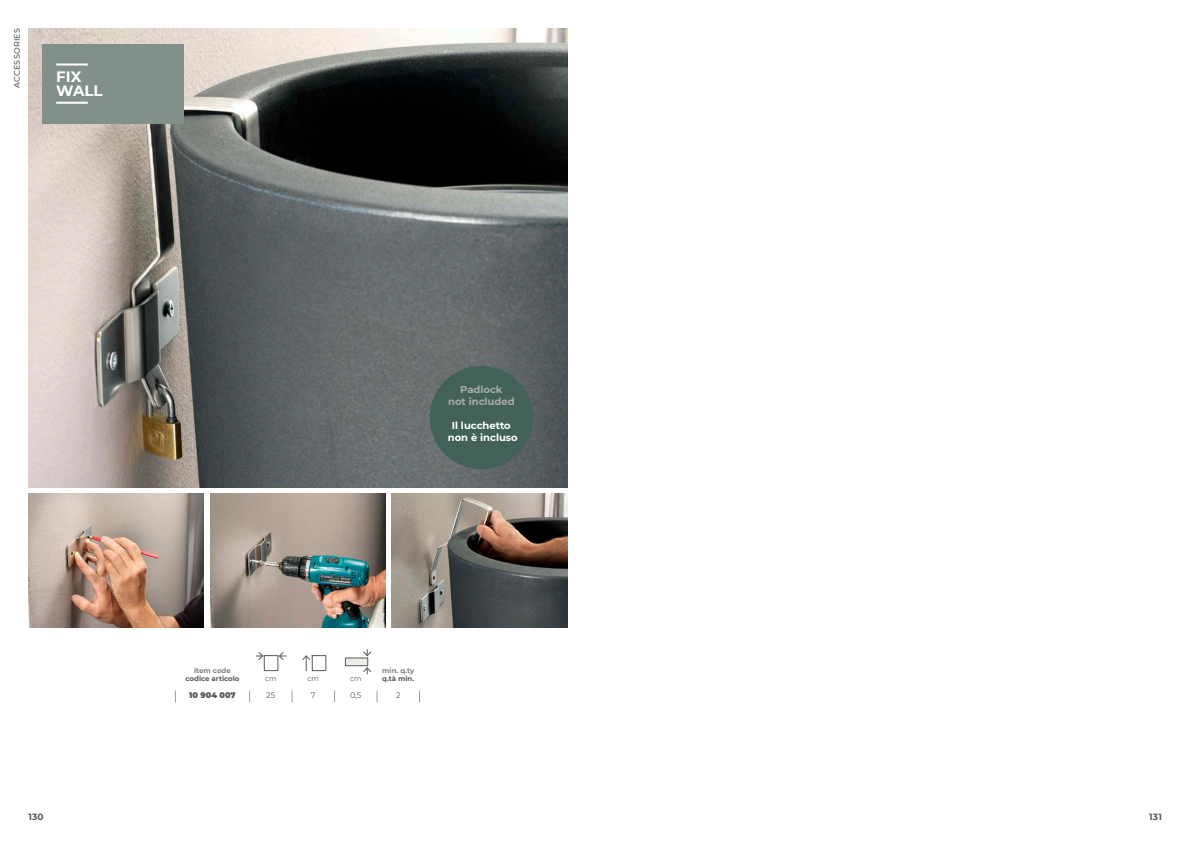
<style>
.page{position:relative;width:1191px;height:842px;background:#fff}
.page>*{position:absolute;margin:0;border:0;box-sizing:border-box;transform-origin:0 0}
.t1{font:700 15px "Montserrat";color:#fff}
.t2{font:700 10px "Montserrat";color:#fff}
.t3{font:700 10px "Montserrat";color:#ababaa}
.t4{font:700 9px "Montserrat";letter-spacing:.02em;color:#57585a}
.t5{font:500 8px "Montserrat";letter-spacing:.02em;color:#57585a}
.t6{font:900 8px "Montserrat";color:#57585a}
.t7{font:8px "Montserrat";color:#57585a}
.t8{font:700 7px "Montserrat";color:#57585a}
.t9{font:700 7px "Montserrat";color:#808285}
.t10{font:7px "Montserrat";color:#57585a}
</style>
<div class="page">
<img style="left:28px;top:28px;width:539px;height:460px">
<div style="left:43px;top:44px;width:141px;height:79px;background:#81918a"></div>
<hr style="left:56px;top:64px;width:32px;height:2px;background:#fff">
<hr style="left:56px;top:102px;width:32px;height:2px;background:#fff">
<img style="left:28px;top:493px;width:175px;height:135px">
<img style="left:210px;top:493px;width:175px;height:135px">
<img style="left:392px;top:493px;width:175px;height:135px">
<div style="left:430px;top:366px;width:103px;height:103px;background:#426259;border-radius:50%"></div>
<svg style="left:278px;top:652px;width:8px;height:8px"></svg>
<svg style="left:256px;top:652px;width:8px;height:8px"></svg>
<div style="left:264px;top:655px;width:14px;height:16px;border:1px solid #57585a"></div>
<svg style="left:302px;top:655px;width:9px;height:16px"></svg>
<div style="left:312px;top:655px;width:14px;height:16px;border:1px solid #57585a"></div>
<svg style="left:363px;top:667px;width:8px;height:7px"></svg>
<svg style="left:363px;top:649px;width:8px;height:8px"></svg>
<div style="left:345px;top:658px;width:23px;height:8px;background:#eeece9;border:1px solid #57585a"></div>
<p class="t5" style="left:11px;top:88px;width:61px;rotate:-90deg">ACCESSORIES</p>
<p class="t1" style="left:56px;top:66px;width:27px">FIX</p>
<p class="t1" style="left:56px;top:80px;width:48px">WALL</p>
<p class="t3" style="left:460px;top:382px;width:44px">Padlock</p>
<p class="t3" style="left:448px;top:394px;width:68px">not included</p>
<p class="t2" style="left:452px;top:418px;width:60px">Il lucchetto</p>
<p class="t2" style="left:448px;top:430px;width:71px">non è incluso</p>
<p class="t9" style="left:382px;top:665px;width:33px">min. q.ty</p>
<p class="t8" style="left:382px;top:674px;width:34px">q.tà min.</p>
<p class="t9" style="left:194px;top:665px;width:38px">item code</p>
<p class="t8" style="left:185px;top:674px;width:56px">codice articolo</p>
<p class="t10" style="left:308px;top:674px;width:13px">cm</p>
<p class="t10" style="left:350px;top:674px;width:13px">cm</p>
<p class="t7" style="left:350px;top:690px;width:13px">0,5</p>
<p class="t7" style="left:396px;top:690px;width:6px">2</p>
<p class="t10" style="left:265px;top:674px;width:13px">cm</p>
<p class="t6" style="left:189px;top:689px;width:48px">10 904 007</p>
<p class="t7" style="left:266px;top:690px;width:11px">25</p>
<p class="t7" style="left:311px;top:690px;width:6px">7</p>
<p class="t4" style="left:28px;top:810px;width:17px">130</p>
<p class="t4" style="left:1149px;top:810px;width:14px">131</p>
</div>
